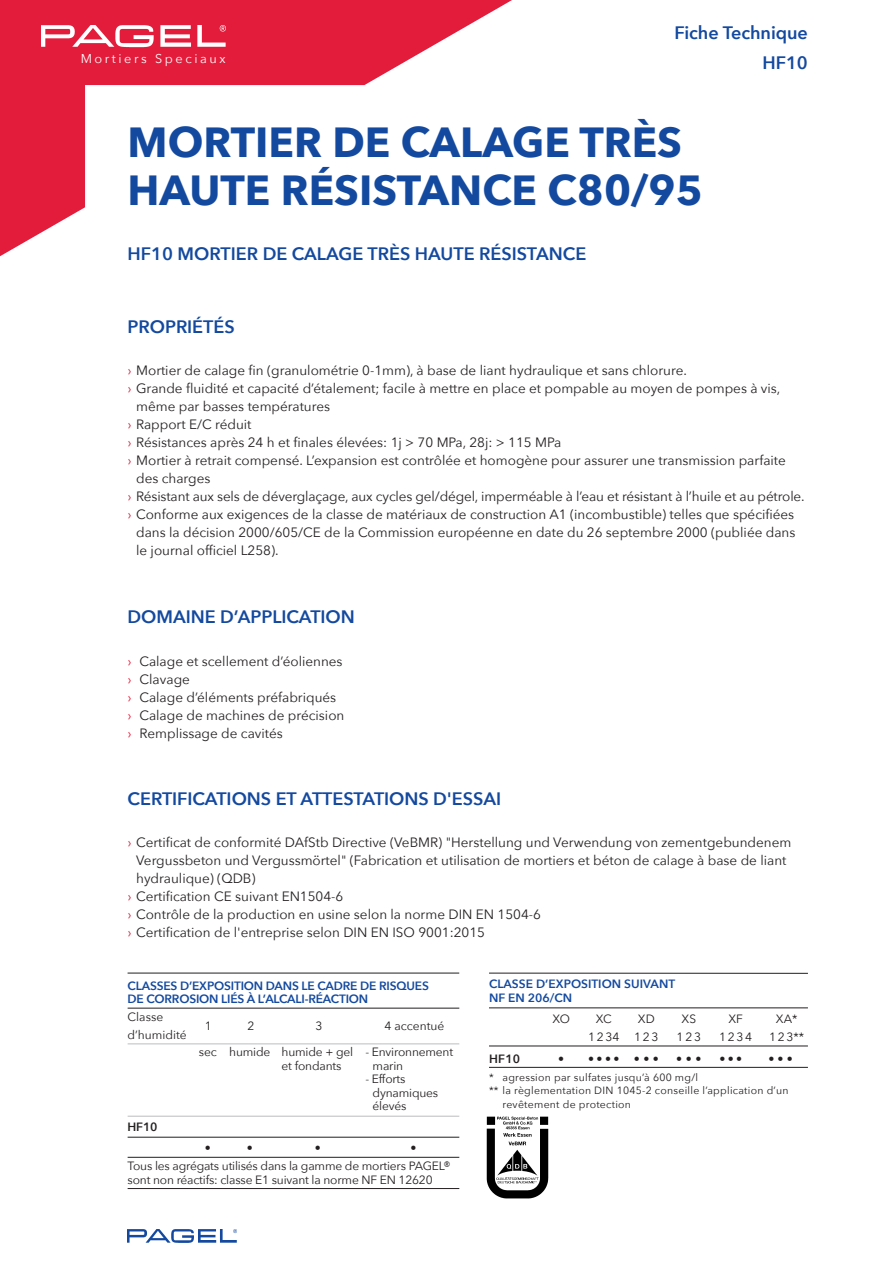
<style>
.page{position:relative;width:893px;height:1263px;background:#fff}
.page>*{position:absolute;margin:0;border:0;box-sizing:border-box;transform-origin:0 0}
.t1{font:700 42px/48px "Avenir Next";color:#13499f}
.t2{font:600 18px "Avenir Next";color:#13499f}
.t3{font:13.5px/18px "Avenir Next";color:#231f20}
.t4{font:12.75px "Avenir Next";letter-spacing:.2em;color:#fff}
.t5{font:12px/13.5px "Avenir Next";letter-spacing:-.015em;color:#231f20}
.t6{font:600 12px "Avenir Next";letter-spacing:-.015em;color:#13499f}
.t7{font:600 12px "Avenir Next";letter-spacing:.005em;color:#231f20}
.t8{font:10.5px/13.5px "Avenir Next";letter-spacing:.025em;color:#231f20}
.s1{color:#e41c3b}
</style>
<div class="page">
<svg style="left:0;top:0;width:512px;height:257px"></svg>
<hr style="left:489px;top:1007px;width:319px;height:1px;background:#231f20">
<hr style="left:489px;top:1045px;width:319px;height:1px;background:#231f20">
<hr style="left:489px;top:1067px;width:319px;height:1px;background:#231f20">
<hr style="left:489px;top:973px;width:319px;height:1px;background:#231f20">
<img style="left:128px;top:1230px;width:108px;height:12px">
<img style="left:486px;top:1116px;width:63px;height:82px">
<hr style="left:128px;top:1008px;width:331px;height:1px;background:#231f20">
<hr style="left:128px;top:1043px;width:331px;height:1px;background:#bcbdc0">
<hr style="left:128px;top:1116px;width:331px;height:1px;background:#bcbdc0">
<hr style="left:128px;top:1137px;width:331px;height:1px;background:#231f20">
<hr style="left:128px;top:1157px;width:331px;height:1px;background:#231f20">
<hr style="left:128px;top:1188px;width:331px;height:1px;background:#231f20">
<hr style="left:128px;top:973px;width:331px;height:1px;background:#231f20">
<img style="left:41px;top:26px;width:184px;height:24px">
<p class="t4" style="left:81px;top:50px;width:146px">Mortiers Speciaux</p>
<p class="t2" style="left:674px;top:21px;width:135px">Fiche Technique</p>
<p class="t2" style="left:762px;top:51px;width:47px">HF10</p>
<p class="t1" style="left:128px;top:120px;width:577px">MORTIER DE CALAGE TRÈS<br>HAUTE RÉSISTANCE C80/95</p>
<p class="t2" style="left:128px;top:242px;width:460px">HF10 MORTIER DE CALAGE TRÈS HAUTE RÉSISTANCE</p>
<p class="t2" style="left:128px;top:315px;width:109px">PROPRIÉTÉS</p>
<p class="t3" style="left:128px;top:362px;width:561px"><span class="s1">›</span> Mortier de calage fin (granulométrie 0-1mm), à base de liant hydraulique et sans chlorure.</p>
<p class="t3" style="left:136px;top:380px;width:646px;text-indent:-9px"><span class="s1">›</span> Grande fluidité et capacité d’étalement; facile à mettre en place et pompable au moyen de pompes à vis, même par basses températures</p>
<p class="t3" style="left:128px;top:416px;width:125px"><span class="s1">›</span> Rapport E/C réduit</p>
<p class="t3" style="left:128px;top:434px;width:435px"><span class="s1">›</span> Résistances après 24 h et finales élevées: 1j &gt; 70 MPa, 28j: &gt; 115 MPa</p>
<p class="t3" style="left:136px;top:452px;width:651px;text-indent:-9px"><span class="s1">›</span> Mortier à retrait compensé. L’expansion est contrôlée et homogène pour assurer une transmission parfaite des charges</p>
<p class="t3" style="left:128px;top:488px;width:679px"><span class="s1">›</span> Résistant aux sels de déverglaçage, aux cycles gel/dégel, imperméable à l’eau et résistant à l’huile et au pétrole.</p>
<p class="t3" style="left:136px;top:506px;width:661px;text-align:justify;text-indent:-9px"><span class="s1">›</span> Conforme aux exigences de la classe de matériaux de construction A1 (incombustible) telles que spécifiées dans la décision 2000/605/CE de la Commission européenne en date du 26 septembre 2000 (publiée dans le journal officiel L258).</p>
<p class="t2" style="left:128px;top:605px;width:229px">DOMAINE D’APPLICATION</p>
<p class="t3" style="left:128px;top:652px;width:216px"><span class="s1">›</span> Calage et scellement d’éoliennes</p>
<p class="t3" style="left:128px;top:670px;width:64px"><span class="s1">›</span> Clavage</p>
<p class="t3" style="left:128px;top:688px;width:210px"><span class="s1">›</span> Calage d’éléments préfabriqués</p>
<p class="t3" style="left:128px;top:706px;width:218px"><span class="s1">›</span> Calage de machines de précision</p>
<p class="t3" style="left:128px;top:724px;width:157px"><span class="s1">›</span> Remplissage de cavités</p>
<p class="t2" style="left:128px;top:787px;width:375px">CERTIFICATIONS ET ATTESTATIONS D'ESSAI</p>
<p class="t3" style="left:136px;top:834px;width:657px;text-indent:-9px"><span class="s1">›</span> Certificat de conformité DAfStb Directive (VeBMR) "Herstellung und Verwendung von zementgebundenem<br>Vergussbeton und Vergussmörtel" (Fabrication et utilisation de mortiers et béton de calage à base de liant hydraulique) (QDB)</p>
<p class="t3" style="left:128px;top:888px;width:217px"><span class="s1">›</span> Certification CE suivant EN1504-6</p>
<p class="t3" style="left:128px;top:906px;width:415px"><span class="s1">›</span> Contrôle de la production en usine selon la norme DIN EN 1504-6</p>
<p class="t3" style="left:128px;top:924px;width:359px"><span class="s1">›</span> Certification de l'entreprise selon DIN EN ISO 9001:2015</p>
<p class="t6" style="left:128px;top:977px;width:303px">CLASSES D’EXPOSITION DANS LE CADRE DE RISQUES</p>
<p class="t6" style="left:128px;top:991px;width:242px">DE CORROSION LIÉS À L’ALCALI-RÉACTION</p>
<p class="t5" style="left:128px;top:1010px;width:37px">Classe</p>
<p class="t5" style="left:205px;top:1019px;width:8px">1</p>
<p class="t5" style="left:247px;top:1019px;width:8px">2</p>
<p class="t5" style="left:315px;top:1019px;width:8px">3</p>
<p class="t5" style="left:385px;top:1019px;width:61px">4 accentué</p>
<p class="t5" style="left:128px;top:1028px;width:61px">d’humidité</p>
<p class="t5" style="left:282px;top:1046px;width:173px;text-indent:-83px">sec humide humide + gel - Environnement et fondants</p>
<p class="t5" style="left:373px;top:1059px;width:32px">marin</p>
<p class="t5" style="left:365px;top:1073px;width:42px">- Efforts</p>
<p class="t5" style="left:373px;top:1086px;width:67px">dynamiques</p>
<p class="t5" style="left:373px;top:1100px;width:35px">élevés</p>
<p class="t7" style="left:128px;top:1119px;width:31px">HF10</p>
<p class="t5" style="left:205px;top:1142px;width:7px">•</p>
<p class="t5" style="left:247px;top:1142px;width:7px">•</p>
<p class="t5" style="left:315px;top:1142px;width:7px">•</p>
<p class="t5" style="left:410px;top:1142px;width:7px">•</p>
<p class="t5" style="left:128px;top:1160px;width:324px">Tous les agrégats utilisés dans la gamme de mortiers PAGEL®</p>
<p class="t5" style="left:128px;top:1173px;width:307px">sont non réactifs: classe E1 suivant la norme NF EN 12620</p>
<p class="t6" style="left:489px;top:976px;width:188px">CLASSE D’EXPOSITION SUIVANT</p>
<p class="t6" style="left:489px;top:990px;width:85px">NF EN 206/CN</p>
<p class="t5" style="left:552px;top:1013px;width:19px">XO</p>
<p class="t5" style="left:596px;top:1013px;width:18px">XC</p>
<p class="t5" style="left:638px;top:1013px;width:18px">XD</p>
<p class="t5" style="left:682px;top:1013px;width:16px">XS</p>
<p class="t5" style="left:728px;top:1013px;width:16px">XF</p>
<p class="t5" style="left:776px;top:1013px;width:23px">XA*</p>
<p class="t5" style="left:588px;top:1031px;width:72px">1234 123</p>
<p class="t5" style="left:677px;top:1031px;width:26px">123</p>
<p class="t5" style="left:719px;top:1031px;width:35px">1234</p>
<p class="t5" style="left:769px;top:1031px;width:37px">123**</p>
<p class="t7" style="left:489px;top:1050px;width:33px">HF10</p>
<p class="t5" style="left:558px;top:1052px;width:102px">• •••• • • •</p>
<p class="t5" style="left:676px;top:1052px;width:27px">• • •</p>
<p class="t5" style="left:719px;top:1052px;width:24px">•••</p>
<p class="t5" style="left:768px;top:1052px;width:26px">•••</p>
<p class="t8" style="left:489px;top:1070px;width:211px">* agression par sulfates jusqu’à 600 mg/l</p>
<p class="t8" style="left:502px;top:1084px;width:288px;text-indent:-14px">** la règlementation DIN 1045-2 conseille l’application d’un revêtement de protection</p>
</div>
